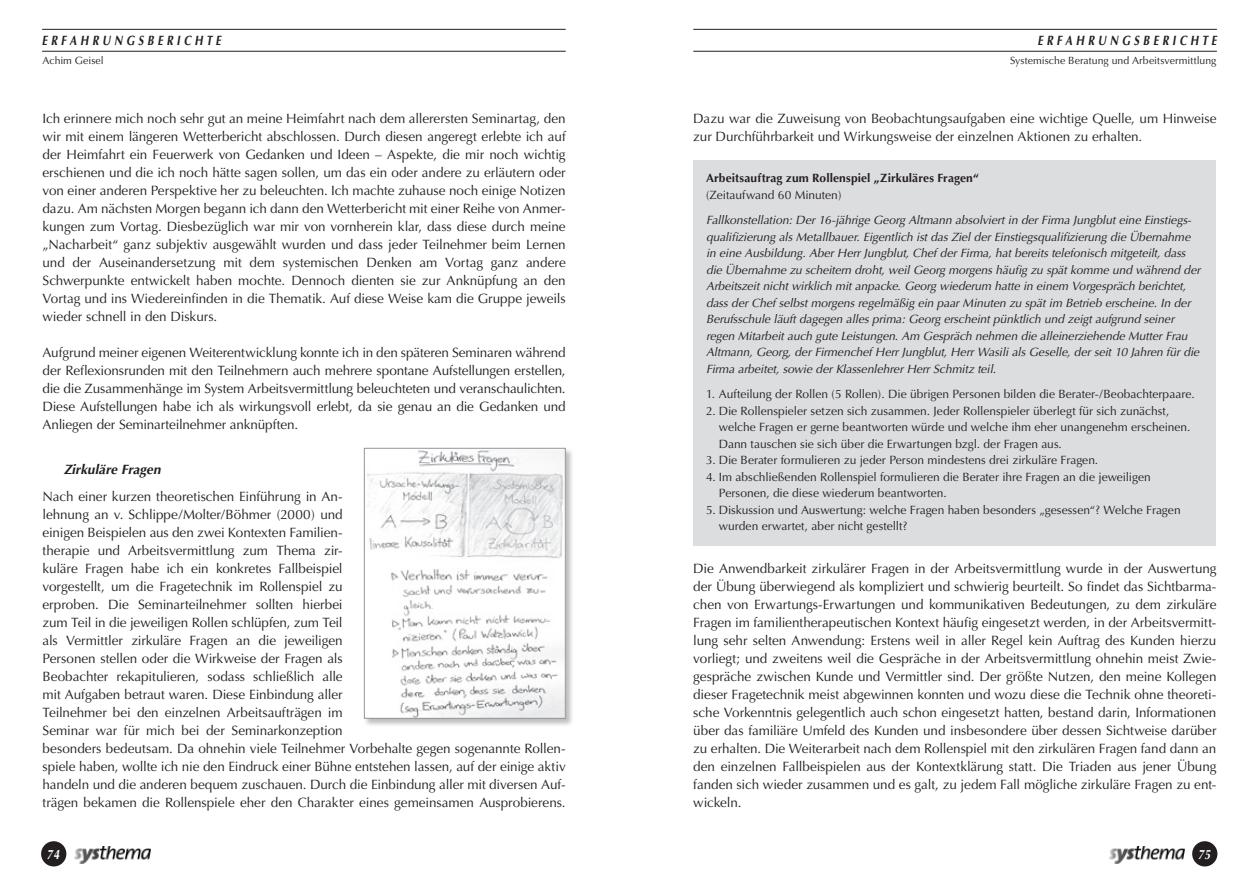
<style>
.page{position:relative;width:1259px;height:893px;background:#fff}
.page>*{position:absolute;margin:0;border:0;box-sizing:border-box;transform-origin:0 0}
.Copy{font:13.5px/18px "Optima";letter-spacing:-.01em;color:#231f20;text-align:justify}
.Kopfzeile_links{font:italic 700 13.5px "Optima";letter-spacing:.33em;color:#231f20;scale:.8 1}
.Kopfzeile_rechts{font:italic 700 13.5px "Optima";letter-spacing:.33em;color:#231f20;scale:.8 1}
.Copy_fett_tab_Abstan{font:italic 700 13.5px "Optima";color:#231f20}
.t1{font:italic 700 13.5px "Optima";color:#fff;scale:.8 1}
.Copy-2{font:italic 12px/16.5px "Optima";letter-spacing:-.005em;color:#231f20}
.Copy-3{font:12px "Optima";color:#231f20}
.Copy-4{font:700 12px "Optima";letter-spacing:.01em;color:#231f20}
.Kopf_unten_rechts{font:10.5px "Optima";letter-spacing:.005em;color:#231f20}
.Kopf_unten_links{font:10.5px "Optima";color:#231f20}
</style>
<div class="page">
<hr style="left:42px;top:29px;width:524px;height:1px;background:#231f20">
<hr style="left:42px;top:51px;width:524px;height:1px;background:#231f20">
<hr style="left:693px;top:29px;width:523px;height:1px;background:#231f20">
<hr style="left:693px;top:51px;width:523px;height:1px;background:#231f20">
<img style="left:74px;top:846px;width:76px;height:18px">
<div style="left:41px;top:841px;width:25px;height:25px;background:#231f20;border-radius:50%"></div>
<img style="left:1109px;top:846px;width:76px;height:18px">
<div style="left:1192px;top:841px;width:25px;height:25px;background:#231f20;border-radius:50%"></div>
<div style="left:363px;top:447px;width:212px;height:281px;background:#231f20;opacity:.3"></div>
<img style="left:366px;top:450px;width:198px;height:267px">
<div style="left:364px;top:448px;width:202px;height:271px;border:1px solid #939598"></div>
<div style="left:693px;top:160px;width:523px;height:385px;background:#dcdddf"></div>
<p class="Kopfzeile_links" style="left:42px;top:32px;width:225px">ERFAHRUNGSBERICHTE</p>
<p class="Kopf_unten_links" style="left:43px;top:54px;width:63px">Achim Geisel</p>
<p class="Copy" style="left:43px;top:110px;width:525px">Ich erinnere mich noch sehr gut an meine Heimfahrt nach dem allerersten Seminartag, den wir mit einem längeren Wetterbericht abschlossen. Durch diesen angeregt erlebte ich auf der Heimfahrt ein Feuerwerk von Gedanken und Ideen – Aspekte, die mir noch wichtig erschienen und die ich noch hätte sagen sollen, um das ein oder andere zu erläutern oder von einer anderen Perspektive her zu beleuchten. Ich machte zuhause noch einige Notizen dazu. Am nächsten Morgen begann ich dann den Wetterbericht mit einer Reihe von Anmer&shy;kungen zum Vortag. Diesbezüglich war mir von vornherein klar, dass diese durch meine „Nacharbeit“ ganz subjektiv ausgewählt wurden und dass jeder Teilnehmer beim Lernen und der Auseinandersetzung mit dem systemischen Denken am Vortag ganz andere Schwerpunkte entwickelt haben mochte. Dennoch dienten sie zur Anknüpfung an den Vortag und ins Wiedereinfinden in die Thematik. Auf diese Weise kam die Gruppe jeweils wieder schnell in den Diskurs.</p>
<p class="Copy" style="left:43px;top:344px;width:525px">Aufgrund meiner eigenen Weiterentwicklung konnte ich in den späteren Seminaren während der Reflexionsrunden mit den Teilnehmern auch mehrere spontane Aufstellungen erstellen, die die Zusammenhänge im System Arbeitsvermittlung beleuchteten und veranschaulichten.<br>Diese Aufstellungen habe ich als wirkungsvoll erlebt, da sie genau an die Gedanken und Anliegen der Seminarteilnehmer anknüpften.</p>
<p class="Copy_fett_tab_Abstan" style="left:64px;top:462px;width:98px">Zirkuläre Fragen</p>
<p class="Copy" style="left:43px;top:488px;width:525px;text-align:left">Nach einer kurzen theoretischen Einführung in An-<br>lehnung an v. Schlippe/Molter/Böhmer (2000) und<br>einigen Beispielen aus den zwei Kontexten Familien-<br>therapie und Arbeitsvermittlung zum Thema zir-<br>kuläre Fragen habe ich ein konkretes Fallbeispiel<br>vorgestellt, um die Fragetechnik im Rollenspiel zu<br>erproben. Die Seminarteilnehmer sollten hierbei<br>zum Teil in die jeweiligen Rollen schlüpfen, zum Teil<br>als Vermittler zirkuläre Fragen an die jeweiligen<br>Personen stellen oder die Wirkweise der Fragen als<br>Beobachter rekapitulieren, sodass schließlich alle<br>mit Aufgaben betraut waren. Diese Einbindung aller<br>Teilnehmer bei den einzelnen Arbeitsaufträgen im<br>Seminar war für mich bei der Seminarkonzeption<br>besonders bedeutsam. Da ohnehin viele Teilnehmer Vorbehalte gegen sogenannte Rollen&shy;spiele haben, wollte ich nie den Eindruck einer Bühne entstehen lassen, auf der einige aktiv handeln und die anderen bequem zuschauen. Durch die Einbindung aller mit diversen Auf&shy;trägen bekamen die Rollenspiele eher den Charakter eines gemeinsamen Ausprobierens.</p>
<p class="Kopfzeile_rechts" style="left:1037px;top:32px;width:225px">ERFAHRUNGSBERICHTE</p>
<p class="Kopf_unten_rechts" style="left:1010px;top:54px;width:208px">Systemische Beratung und Arbeitsvermittlung</p>
<p class="Copy" style="left:693px;top:110px;width:524px">Dazu war die Zuweisung von Beobachtungsaufgaben eine wichtige Quelle, um Hinweise zur Durchführbarkeit und Wirkungsweise der einzelnen Aktionen zu erhalten.</p>
<p class="Copy-4" style="left:706px;top:171px;width:274px">Arbeitsauftrag zum Rollenspiel „Zirkuläres Fragen“</p>
<p class="Copy-3" style="left:706px;top:188px;width:137px">(Zeitaufwand 60 Minuten)</p>
<p class="Copy-2" style="left:706px;top:212px;width:496px">Fallkonstellation: Der 16-jährige Georg Altmann absolviert in der Firma Jungblut eine Einstiegs&shy;qualifizierung als Metallbauer. Eigentlich ist das Ziel der Einstiegsqualifizierung die Übernahme in eine Ausbildung. Aber Herr Jungblut, Chef der Firma, hat bereits telefonisch mitgeteilt, dass die Übernahme zu scheitern droht, weil Georg morgens häufig zu spät komme und während der Arbeitszeit nicht wirklich mit anpacke. Georg wiederum hatte in einem Vorgespräch berichtet, dass der Chef selbst morgens regelmäßig ein paar Minuten zu spät im Betrieb erscheine. In der Berufsschule läuft dagegen alles prima: Georg erscheint pünktlich und zeigt aufgrund seiner regen Mitarbeit auch gute Leistungen. Am Gespräch nehmen die alleinerziehende Mutter Frau Altmann, Georg, der Firmenchef Herr Jungblut, Herr Wasili als Geselle, der seit 10 Jahren für die Firma arbeitet, sowie der Klassenlehrer Herr Schmitz teil.</p>
<p class="Copy-3" style="left:706px;top:387px;width:490px">1. Aufteilung der Rollen (5 Rollen). Die übrigen Personen bilden die Berater-/Beobachterpaare.</p>
<p class="Copy-3" style="left:706px;top:404px;width:465px">2. Die Rollenspieler setzen sich zusammen. Jeder Rollenspieler überlegt für sich zunächst,</p>
<p class="Copy-3" style="left:719px;top:420px;width:473px">welche Fragen er gerne beantworten würde und welche ihm eher unangenehm erscheinen.</p>
<p class="Copy-3" style="left:719px;top:437px;width:345px">Dann tauschen sie sich über die Erwartungen bzgl. der Fragen aus.</p>
<p class="Copy-3" style="left:706px;top:453px;width:394px">3. Die Berater formulieren zu jeder Person mindestens drei zirkuläre Fragen.</p>
<p class="Copy-3" style="left:706px;top:470px;width:446px">4. Im abschließenden Rollenspiel formulieren die Berater ihre Fragen an die jeweiligen</p>
<p class="Copy-3" style="left:719px;top:486px;width:229px">Personen, die diese wiederum beantworten.</p>
<p class="Copy-3" style="left:706px;top:503px;width:476px">5. Diskussion und Auswertung: welche Fragen haben besonders „gesessen“? Welche Fragen</p>
<p class="Copy-3" style="left:719px;top:519px;width:190px">wurden erwartet, aber nicht gestellt?</p>
<p class="Copy" style="left:693px;top:560px;width:525px">Die Anwendbarkeit zirkulärer Fragen in der Arbeitsvermittlung wurde in der Auswertung der Übung überwiegend als kompliziert und schwierig beurteilt. So findet das Sichtbarma&shy;chen von Erwartungs-Erwartungen und kommunikativen Bedeutungen, zu dem zirkuläre Fragen im familientherapeutischen Kontext häufig eingesetzt werden, in der Arbeitsvermitt&shy;lung sehr selten Anwendung: Erstens weil in aller Regel kein Auftrag des Kunden hierzu vorliegt; und zweitens weil die Gespräche in der Arbeitsvermittlung ohnehin meist Zwie&shy;gespräche zwischen Kunde und Vermittler sind. Der größte Nutzen, den meine Kollegen dieser Fragetechnik meist abgewinnen konnten und wozu diese die Technik ohne theoreti&shy;sche Vorkenntnis gelegentlich auch schon eingesetzt hatten, bestand darin, Informationen über das familiäre Umfeld des Kunden und insbesondere über dessen Sichtweise darüber zu erhalten. Die Weiterarbeit nach dem Rollenspiel mit den zirkulären Fragen fand dann an den einzelnen Fallbeispielen aus der Kontextklärung statt. Die Triaden aus jener Übung fanden sich wieder zusammen und es galt, zu jedem Fall mögliche zirkuläre Fragen zu ent&shy;wickeln.</p>
<p class="t1" style="left:47px;top:846px;width:17px">74</p>
<p class="t1" style="left:1198px;top:846px;width:17px">75</p>
</div>
